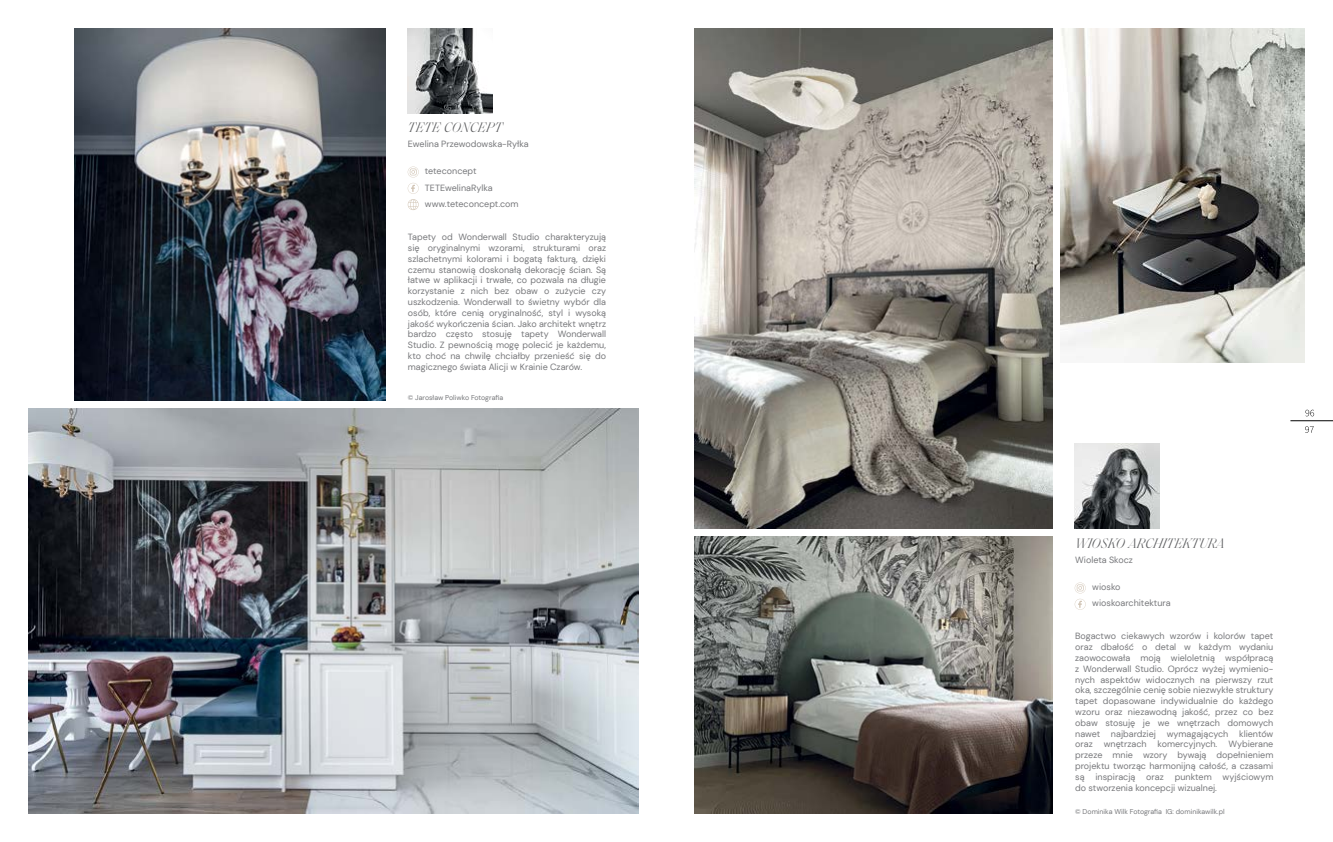
<style>
.page{position:relative;width:1333px;height:842px;background:#fff}
.page>*{position:absolute;margin:0;border:0;box-sizing:border-box;transform-origin:0 0}
.t1{font:italic 300 14px "Saol Display";letter-spacing:.01em;color:#58595b}
.t2{font:9px/10.8px "DM Sans";color:#77787b}
.t3{font:7px "DM Sans";color:#77787b}
</style>
<div class="page">
<hr style="left:1290px;top:420px;width:42px;height:1px;background:#000">
<svg style="left:1305px;top:426px;width:8px;height:7px"></svg>
<svg style="left:1305px;top:410px;width:8px;height:6px"></svg>
<img style="left:1074px;top:443px;width:85px;height:85px">
<img style="left:694px;top:537px;width:358px;height:277px">
<img style="left:694px;top:28px;width:358px;height:500px">
<img style="left:1060px;top:28px;width:244px;height:335px">
<img style="left:75px;top:28px;width:310px;height:372px">
<img style="left:408px;top:28px;width:85px;height:85px">
<img style="left:28px;top:409px;width:610px;height:405px">
<svg style="left:1074px;top:599px;width:11px;height:11px"></svg>
<svg style="left:1074px;top:582px;width:11px;height:11px"></svg>
<svg style="left:408px;top:167px;width:10px;height:43px"></svg>
<h1 class="t1" style="left:408px;top:117px;width:96px">TETE CONCEPT</h1>
<p class="t2" style="left:408px;top:138px;width:122px">Ewelina Przewodowska-Ryłka</p>
<p class="t2" style="left:425px;top:163px;width:95px;line-height:16.5px">teteconcept<br>TETEwelinaRylka www.teteconcept.com</p>
<p class="t2" style="left:408px;top:232px;width:200px;text-align:justify">Tapety od Wonderwall Studio charakteryzują się oryginalnymi wzorami, strukturami oraz szlachetnymi kolorami i bogatą fakturą, dzięki czemu stanowią doskonałą dekorację ścian. Są łatwe w aplikacji i trwałe, co pozwala na długie korzystanie z nich bez obaw o zużycie czy uszkodzenia. Wonderwall to świetny wybór dla osób, które cenią oryginalność, styl i wysoką jakość wykończenia ścian. Jako architekt wnętrz bardzo często stosuję tapety Wonderwall Studio. Z pewnością mogę polecić je każdemu, kto choć na chwilę chciałby przenieść się do magicznego świata Alicji w Krainie Czarów.</p>
<p class="t3" style="left:408px;top:393px;width:97px">© Jarosław Poliwko Fotografia</p>
<h1 class="t1" style="left:1075px;top:533px;width:151px">WIOSKO ARCHITEKTURA</h1>
<p class="t2" style="left:1075px;top:554px;width:59px">Wioleta Skocz</p>
<p class="t2" style="left:1092px;top:579px;width:80px;line-height:16.5px">wiosko wioskoarchitektura</p>
<p class="t2" style="left:1075px;top:631px;width:200px;text-align:justify">Bogactwo ciekawych wzorów i kolorów tapet oraz dbałość o detal w każdym wydaniu zaowocowała moją wieloletnią współpracą z Wonderwall Studio. Oprócz wyżej wymienio&shy;nych aspektów widocznych na pierwszy rzut oka, szczególnie cenię sobie niezwykłe struktury tapet dopasowane indywidualnie do każdego wzoru oraz niezawodną jakość, przez co bez obaw stosuję je we wnętrzach domowych nawet najbardziej wymagających klientów oraz wnętrzach komercyjnych. Wybierane przeze mnie wzory bywają dopełnieniem projektu tworząc harmonijną całość, a czasami są inspiracją oraz punktem wyjściowym do stworzenia koncepcji wizualnej.</p>
<p class="t3" style="left:1075px;top:807px;width:151px">© Dominika Wilk Fotografia IG: dominikawilk.pl</p>
</div>
